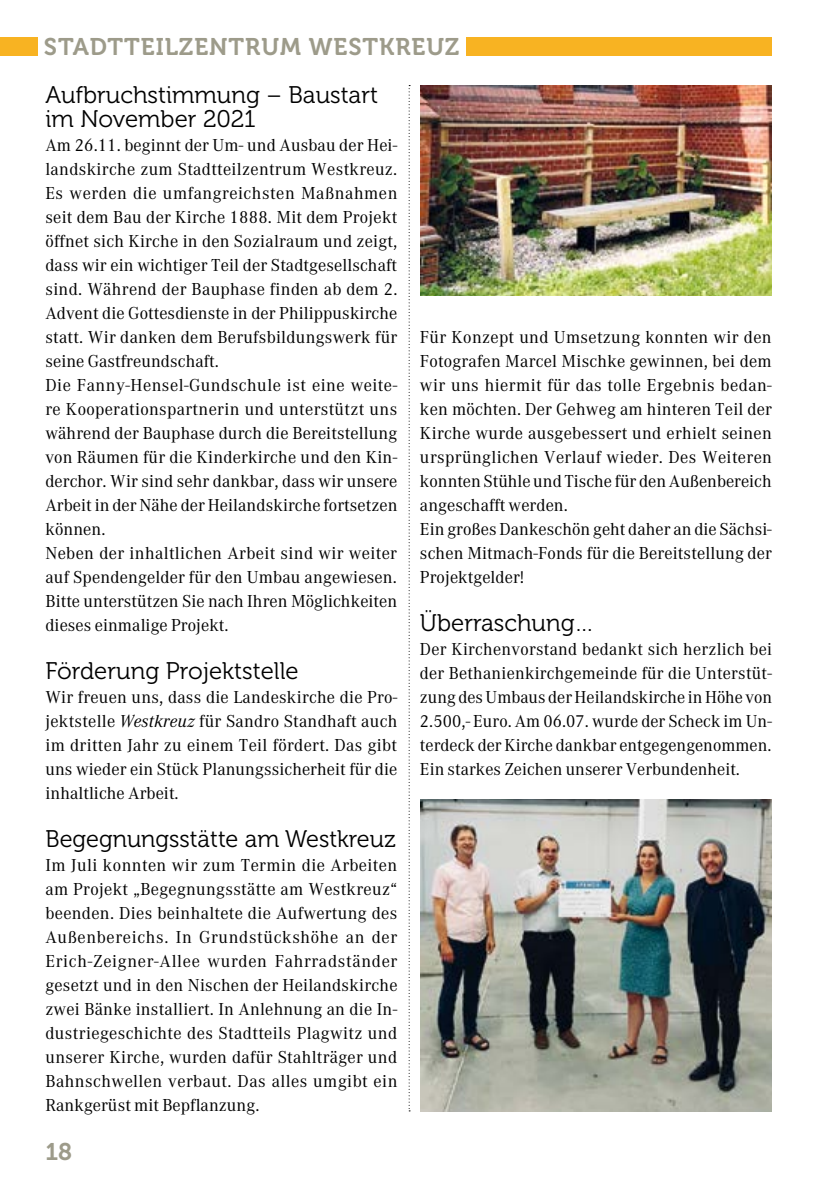
<style>
.page{position:relative;width:840px;height:1191px;background:#fff}
.page>*{position:absolute;margin:0;border:0;box-sizing:border-box;transform-origin:0 0}
.t1{font:24px/24px "Museo 300";color:#000}
.t2{font:24px "Museo 700";letter-spacing:.04em;color:#9d9b8a}
.t3{font:18px/24px "Corporate A";letter-spacing:.01em;color:#000;text-align:justify}
.s1{font-style:italic}
</style>
<div class="page">
<div style="left:0;top:37px;width:37px;height:19px;background:#f8b322"></div>
<div style="left:466px;top:37px;width:305px;height:19px;background:#f8b322"></div>
<svg style="left:408px;top:85px;width:2px;height:1026px"></svg>
<img style="left:420px;top:799px;width:351px;height:312px">
<img style="left:420px;top:85px;width:351px;height:210px">
<h1 class="t2" style="left:44px;top:34px;width:416px">STADTTEILZENTRUM WESTKREUZ</h1>
<h1 class="t1" style="left:45px;top:83px;width:334px">Aufbruchstimmung – Baustart im November 2021</h1>
<p class="t3" style="left:45px;top:133px;width:353px;text-align:left">Am 26.11. beginnt der Um- und Ausbau der Hei&shy;landskirche zum Stadtteilzentrum Westkreuz.<br>Es werden die umfangreichsten Maßnahmen seit dem Bau der Kirche 1888. Mit dem Projekt öffnet sich Kirche in den Sozialraum und zeigt, dass wir ein wichtiger Teil der Stadtgesellschaft sind. Während der Bauphase finden ab dem 2.<br>Advent die Gottesdienste in der Philippuskirche statt. Wir danken dem Berufsbildungswerk für seine Gastfreundschaft.<br>Die Fanny-Hensel-Gundschule ist eine weite&shy;re Kooperationspartnerin und unterstützt uns während der Bauphase durch die Bereitstellung von Räumen für die Kinderkirche und den Kin&shy;derchor. Wir sind sehr dankbar, dass wir unsere Arbeit in der Nähe der Heilandskirche fortsetzen können.<br>Neben der inhaltlichen Arbeit sind wir weiter auf Spendengelder für den Umbau angewiesen.<br>Bitte unterstützen Sie nach Ihren Möglichkeiten dieses einmalige Projekt.</p>
<h1 class="t1" style="left:45px;top:659px;width:255px">Förderung Projektstelle</h1>
<p class="t3" style="left:45px;top:685px;width:353px">Wir freuen uns, dass die Landeskirche die Pro&shy;jektstelle <span class="s1">Westkreuz</span> für Sandro Standhaft auch im dritten Jahr zu einem Teil fördert. Das gibt uns wieder ein Stück Planungssicherheit für die inhaltliche Arbeit.</p>
<h1 class="t1" style="left:45px;top:827px;width:352px">Begegnungsstätte am Westkreuz</h1>
<p class="t3" style="left:45px;top:853px;width:353px">Im Juli konnten wir zum Termin die Arbeiten am Projekt „Begegnungsstätte am Westkreuz“ beenden. Dies beinhaltete die Aufwertung des Außenbereichs. In Grundstückshöhe an der Erich-Zeigner-Allee wurden Fahrradständer gesetzt und in den Nischen der Heilandskirche zwei Bänke installiert. In Anlehnung an die In&shy;dustriegeschichte des Stadtteils Plagwitz und unserer Kirche, wurden dafür Stahlträger und Bahnschwellen verbaut. Das alles umgibt ein Rankgerüst mit Bepflanzung.</p>
<h1 class="t2" style="left:45px;top:1138px;width:28px">18</h1>
<p class="t3" style="left:420px;top:325px;width:353px;text-align:left">Für Konzept und Umsetzung konnten wir den Fotografen Marcel Mischke gewinnen, bei dem wir uns hiermit für das tolle Ergebnis bedan&shy;ken möchten. Der Gehweg am hinteren Teil der Kirche wurde ausgebessert und erhielt seinen ursprünglichen Verlauf wieder. Des Weiteren konnten Stühle und Tische für den Außenbereich angeschafft werden.<br>Ein großes Dankeschön geht daher an die Sächsi&shy;schen Mitmach-Fonds für die Bereitstellung der Projektgelder!</p>
<h1 class="t1" style="left:420px;top:611px;width:176px">Überraschung…</h1>
<p class="t3" style="left:420px;top:637px;width:353px">Der Kirchenvorstand bedankt sich herzlich bei der Bethanienkirchgemeinde für die Unterstüt&shy;zung des Umbaus der Heilandskirche in Höhe von 2.500,- Euro. Am 06.07. wurde der Scheck im Un&shy;terdeck der Kirche dankbar entgegengenommen.<br>Ein starkes Zeichen unserer Verbundenheit.</p>
</div>
